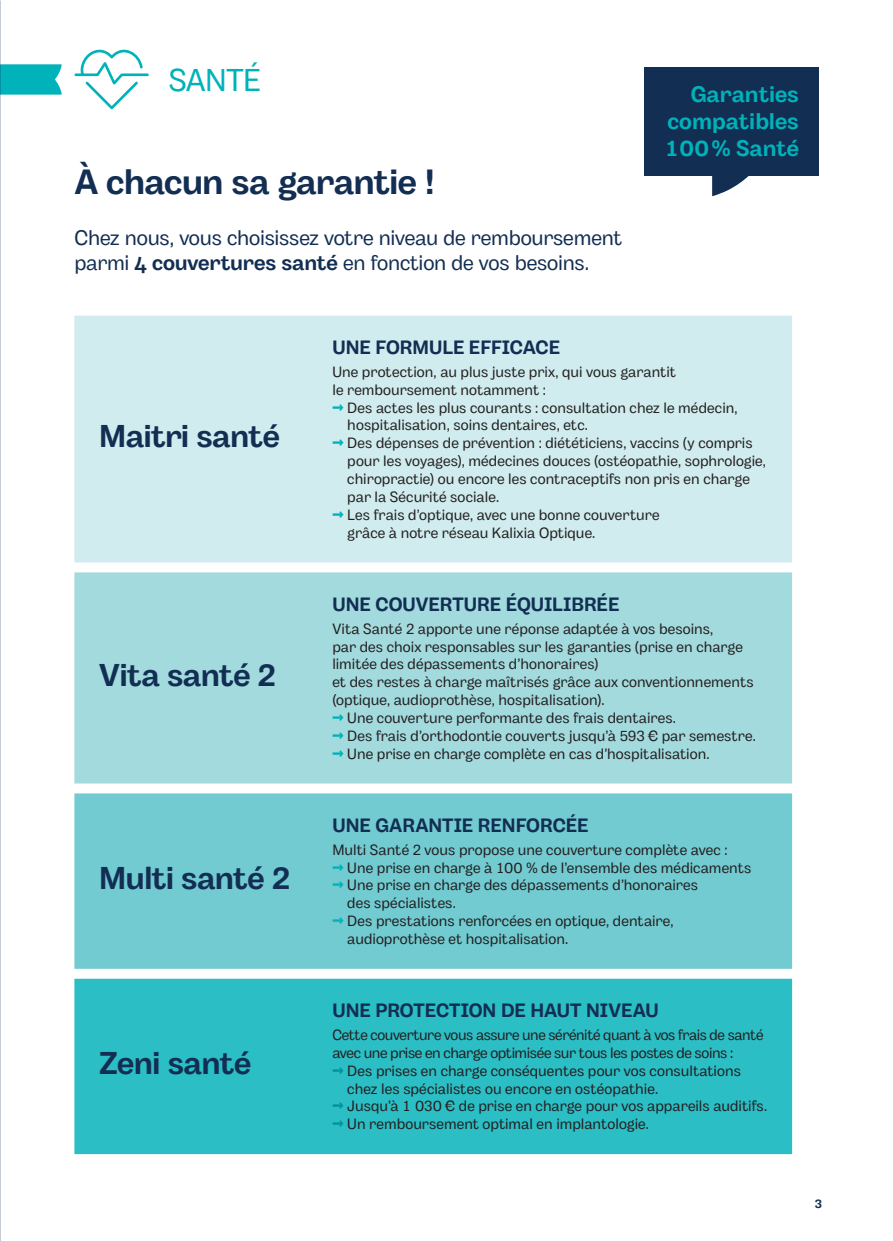
<style>
.page{position:relative;width:893px;height:1241px;background:#fff}
.page>*{position:absolute;margin:0;border:0;box-sizing:border-box;transform-origin:0 0}
.t1{font:700 35px "Body Grotesque";letter-spacing:-.025em;color:#132e53}
.t2{font:700 31.5px "Body Grotesque";letter-spacing:-.02em;color:#132e53}
.t3{font:31.5px "Body Grotesque";letter-spacing:-.02em;color:#00b2b9}
.t4{font:700 22.4px/26.9px "Body Grotesque";color:#00b2b9;text-align:justify}
.t5{font:21px/24.5px "Body Grotesque";letter-spacing:-.01em;color:#132e53}
.t6{font:700 19.25px "Body Grotesque";color:#132e53}
.t7{font:14.88px/17.8px "Body Grotesque";letter-spacing:.005em;color:#231f20}
.t8{font:14.88px/17.8px "Body Grotesque";letter-spacing:-.025em;color:#231f20}
.t9{font:700 12.25px "Body Grotesque";color:#132e53}
.s1{font-weight:700}
.s2{font-weight:800;color:#00b2b9}
.s3{font-weight:800;color:#009399}
</style>
<div class="page">
<svg style="left:0;top:64px;width:62px;height:31px;background:#11b6bd"></svg>
<svg style="left:74px;top:49px;width:75px;height:61px"></svg>
<div style="left:74px;top:315px;width:718px;height:247px;background:#d0ecee"></div>
<div style="left:74px;top:572px;width:718px;height:211px;background:#a2dade"></div>
<div style="left:74px;top:793px;width:718px;height:175px;background:#71cbd1"></div>
<div style="left:74px;top:978px;width:718px;height:175px;background:#2bbec5"></div>
<svg style="left:712px;top:176px;width:37px;height:20px"></svg>
<div style="left:644px;top:67px;width:175px;height:109px;background:#132e53"></div>
<h2 class="t3" style="left:169px;top:60px;width:94px">SANTÉ</h2>
<h1 class="t1" style="left:74px;top:159px;width:362px">À chacun sa garantie !</h1>
<h3 class="t5" style="left:74px;top:226px;width:549px">Chez nous, vous choisissez votre niveau de remboursement parmi <span class="s1">4 couvertures santé</span> en fonction de vos besoins.</h3>
<h3 class="t4" style="left:665px;top:81px;width:136px;text-indent:26px">Garanties compatibles 100% Santé</h3>
<h2 class="t2" style="left:99px;top:415px;width:182px">Maitri santé</h2>
<h2 class="t2" style="left:99px;top:654px;width:178px">Vita santé 2</h2>
<h2 class="t2" style="left:99px;top:857px;width:192px">Multi santé 2</h2>
<h2 class="t2" style="left:99px;top:1042px;width:153px">Zeni santé</h2>
<p class="t6" style="left:332px;top:335px;width:229px">UNE FORMULE EFFICACE</p>
<p class="t7" style="left:332px;top:363px;width:345px">Une protection, au plus juste prix, qui vous garantit le remboursement notamment :</p>
<p class="t7" style="left:347px;top:398px;width:392px;text-indent:-15px"><span class="s2">→</span> Des actes les plus courants : consultation chez le médecin, hospitalisation, soins dentaires, etc.</p>
<p class="t7" style="left:347px;top:434px;width:420px;text-indent:-15px"><span class="s2">→</span> Des dépenses de prévention : diététiciens, vaccins (y compris pour les voyages), médecines douces (ostéopathie, sophrologie, chiropractie) ou encore les contraceptifs non pris en charge par la Sécurité sociale.</p>
<p class="t7" style="left:347px;top:506px;width:314px;text-indent:-15px"><span class="s2">→</span> Les frais d’optique, avec une bonne couverture grâce à notre réseau Kalixia Optique.</p>
<p class="t6" style="left:332px;top:591px;width:288px">UNE COUVERTURE ÉQUILIBRÉE</p>
<p class="t7" style="left:332px;top:619px;width:423px">Vita Santé 2 apporte une réponse adaptée à vos besoins,<br>par des choix responsables sur les garanties (prise en charge limitée des dépassements d’honoraires)<br>et des restes à charge maîtrisés grâce aux conventionnements (optique, audioprothèse, hospitalisation).</p>
<p class="t7" style="left:332px;top:709px;width:345px"><span class="s2">→</span> Une couverture performante des frais dentaires.</p>
<p class="t7" style="left:332px;top:726px;width:425px"><span class="s2">→</span> Des frais d’orthodontie couverts jusqu’à 593 € par semestre.</p>
<p class="t7" style="left:332px;top:744px;width:379px"><span class="s2">→</span> Une prise en charge complète en cas d’hospitalisation.</p>
<p class="t6" style="left:332px;top:812px;width:258px">UNE GARANTIE RENFORCÉE</p>
<p class="t7" style="left:332px;top:840px;width:397px">Multi Santé 2 vous propose une couverture complète avec :</p>
<p class="t7" style="left:332px;top:858px;width:421px"><span class="s2">→</span> Une prise en charge à 100 % de l’ensemble des médicaments</p>
<p class="t7" style="left:347px;top:876px;width:352px;text-indent:-15px"><span class="s2">→</span> Une prise en charge des dépassements d’honoraires des spécialistes.</p>
<p class="t7" style="left:347px;top:912px;width:328px;text-indent:-15px"><span class="s2">→</span> Des prestations renforcées en optique, dentaire, audioprothèse et hospitalisation.</p>
<p class="t6" style="left:332px;top:997px;width:328px">UNE PROTECTION DE HAUT NIVEAU</p>
<p class="t8" style="left:332px;top:1025px;width:433px">Cette couverture vous assure une sérénité quant à vos frais de santé avec une prise en charge optimisée sur tous les postes de soins :</p>
<p class="t7" style="left:347px;top:1061px;width:395px;text-indent:-15px"><span class="s3">→</span> Des prises en charge conséquentes pour vos consultations chez les spécialistes ou encore en ostéopathie.</p>
<p class="t7" style="left:332px;top:1097px;width:436px"><span class="s3">→</span> Jusqu’à 1 030 € de prise en charge pour vos appareils auditifs.</p>
<p class="t7" style="left:332px;top:1115px;width:318px"><span class="s3">→</span> Un remboursement optimal en implantologie.</p>
<p class="t9" style="left:815px;top:1195px;width:9px">3</p>
</div>
